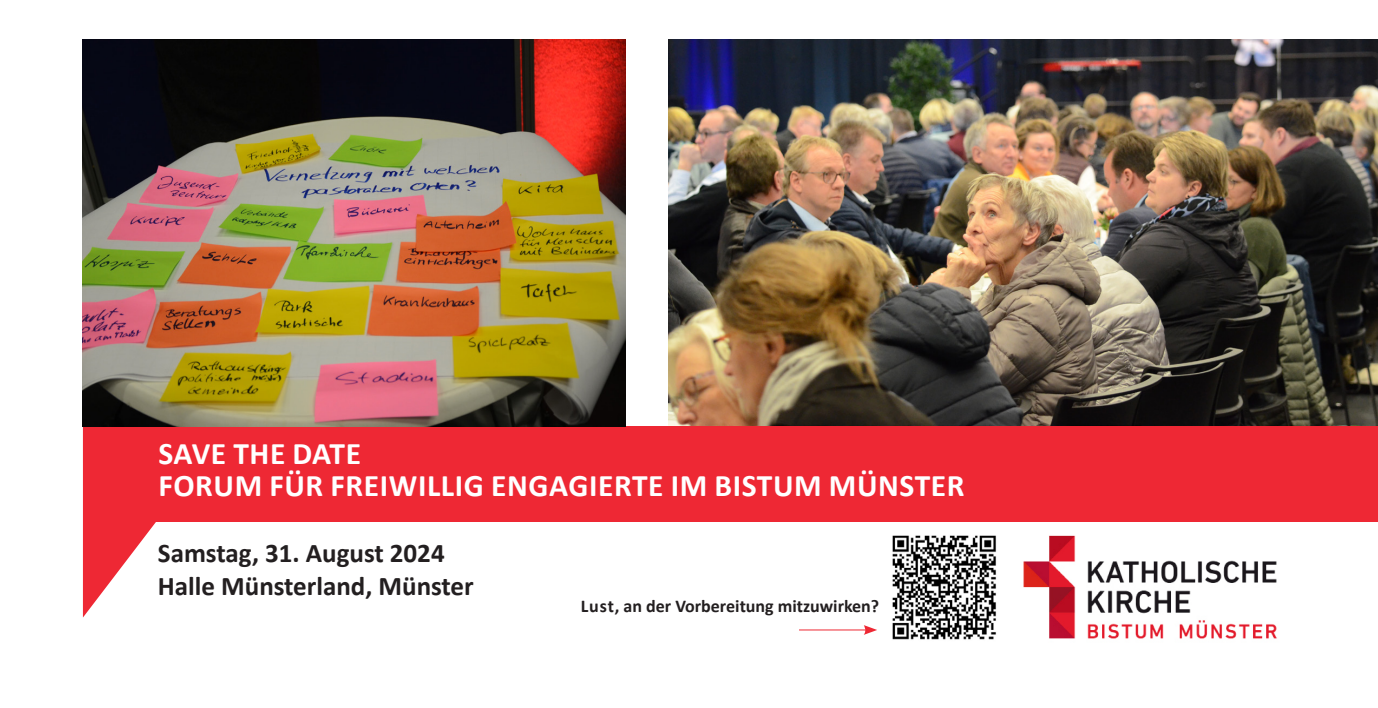
<style>
.page{position:relative;width:1378px;height:708px;background:#fff}
.page>*{position:absolute;margin:0;border:0;box-sizing:border-box;transform-origin:0 0}
.t1{font:700 31.5px "Calibri";letter-spacing:.02em;color:#fff}
.t2{font:700 27px "Calibri";color:#231f20}
.t3{font:700 18px "Calibri";color:#231f20}
</style>
<div class="page">
<svg style="left:83px;top:426px;width:831px;height:192px"></svg>
<div style="left:150px;top:421px;width:1228px;height:100px;background:#ee2834"></div>
<img style="left:1023px;top:535px;width:254px;height:104px">
<img style="left:890px;top:533px;width:107px;height:107px">
<div style="left:83px;top:171px;width:1288px;height:255px;background:#fff"></div>
<img style="left:668px;top:39px;width:710px;height:387px">
<img style="left:83px;top:40px;width:542px;height:386px">
<hr style="left:799px;top:630px;width:68px;height:1px;background:#ee2834">
<svg style="left:864px;top:625px;width:13px;height:10px"></svg>
<p class="t1" style="left:158px;top:431px;width:204px">SAVE THE DATE</p>
<p class="t1" style="left:158px;top:463px;width:807px">FORUM FÜR FREIWILLIG ENGAGIERTE IM BISTUM MÜNSTER</p>
<p class="t2" style="left:158px;top:534px;width:288px">Samstag, 31. August 2024</p>
<p class="t2" style="left:158px;top:567px;width:317px">Halle Münsterland, Münster</p>
<p class="t3" style="left:581px;top:593px;width:300px">Lust, an der Vorbereitung mitzuwirken?</p>
</div>
